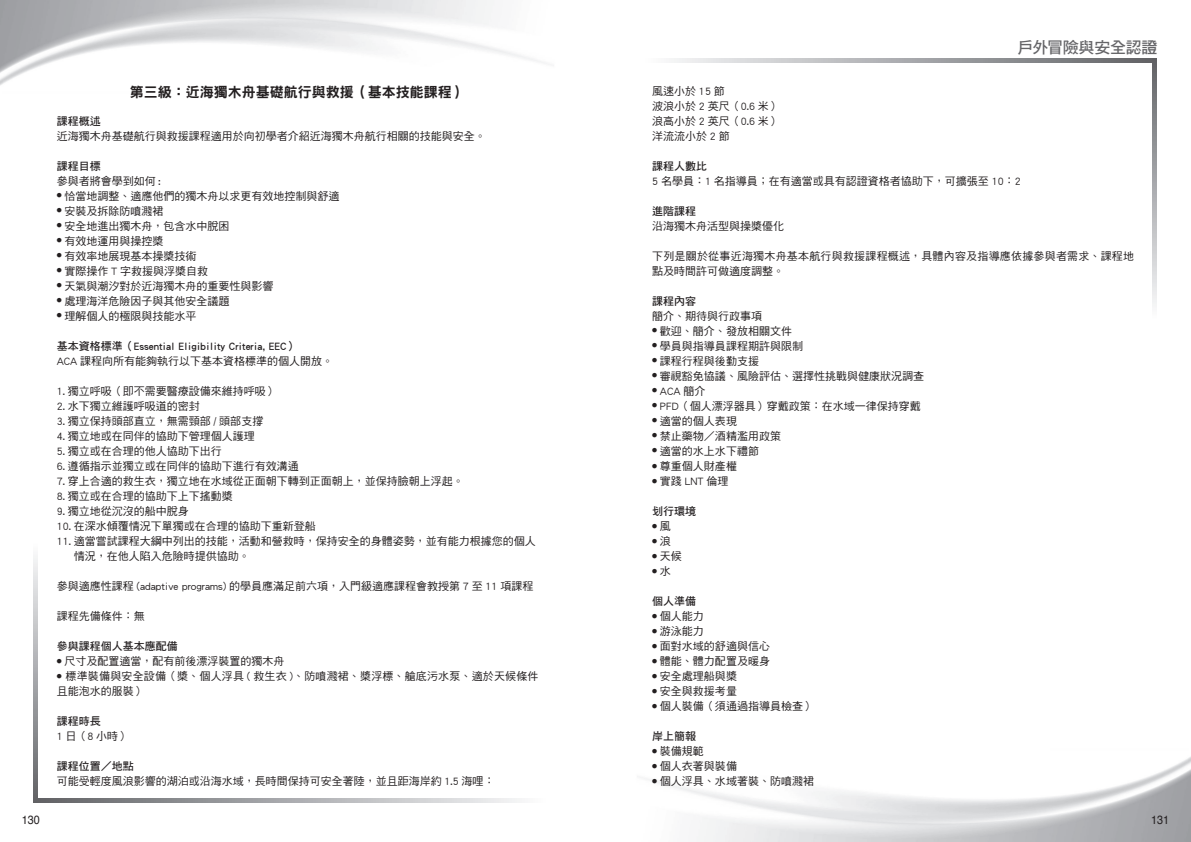
<style>
.page{position:relative;width:1191px;height:842px;background:#fff}
.page>*{position:absolute;margin:0;border:0;box-sizing:border-box;transform-origin:0 0}
.t1{font:16px "DF Hei Std W7";letter-spacing:-.025em;color:#656568}
.t2{font:14px "DF Hei Std W9";color:#231f20}
.t3{font:12px "Helvetica";color:#231f20;scale:.9 1}
.t4{font:11px/15px "DF Hei Std W5";color:#231f20}
.t5{font:11px "DF Hei Std W7";color:#231f20}
.t6{font:11px/15px "DF Hei Std W5";letter-spacing:.02em;color:#231f20}
.t7{font:300 5px "Adobe Ming Std";color:#231f20}
.s1{font-family:"DF Hei Std W5";font-weight:400;font-size:11px}
</style>
<div class="page">
<svg style="left:38px;top:798px;width:482px;height:4px;background:#a8a9ac"></svg>
<svg style="left:34px;top:556px;width:4px;height:246px"></svg>
<svg style="left:671px;top:59px;width:481px;height:3px"></svg>
<svg style="left:1152px;top:59px;width:4px;height:247px"></svg>
<p class="t2" style="left:130px;top:84px;width:338px">第三級：近海獨木舟基礎航行與救援（基本技能課程）</p>
<p class="t5" style="left:57px;top:115px;width:45px">課程概述</p>
<p class="t4" style="left:57px;top:128px;width:430px">近海獨木舟基礎航行與救援課程適用於向初學者介紹近海獨木舟航行相關的技能與安全。</p>
<p class="t5" style="left:57px;top:160px;width:45px">課程目標</p>
<p class="t4" style="left:57px;top:173px;width:105px">參與者將會學到如何 :</p>
<p class="t4" style="left:57px;top:188px;width:284px"><sup>●</sup> 恰當地調整、適應他們的獨木舟以求更有效地控制與舒適</p>
<p class="t4" style="left:57px;top:203px;width:108px"><sup>●</sup> 安裝及拆除防噴濺裙</p>
<p class="t4" style="left:57px;top:218px;width:174px"><sup>●</sup> 安全地進出獨木舟，包含水中脫困</p>
<p class="t4" style="left:57px;top:233px;width:108px"><sup>●</sup> 有效地運用與操控槳</p>
<p class="t4" style="left:57px;top:248px;width:141px"><sup>●</sup> 有效率地展現基本操槳技術</p>
<p class="t4" style="left:57px;top:263px;width:153px"><sup>●</sup> 實際操作 T 字救援與浮槳自救</p>
<p class="t4" style="left:57px;top:278px;width:218px"><sup>●</sup> 天氣與潮汐對於近海獨木舟的重要性與影響</p>
<p class="t4" style="left:57px;top:293px;width:174px"><sup>●</sup> 處理海洋危險因子與其他安全議題</p>
<p class="t4" style="left:57px;top:308px;width:141px"><sup>●</sup> 理解個人的極限與技能水平</p>
<p class="t5" style="left:57px;top:340px;width:242px">基本資格標準（Essential Eligibility Criteria, EEC）</p>
<p class="t4" style="left:57px;top:353px;width:278px">ACA 課程向所有能夠執行以下基本資格標準的個人開放。</p>
<p class="t4" style="left:57px;top:383px;width:221px">1. 獨立呼吸（即不需要醫療設備來維持呼吸）</p>
<p class="t4" style="left:57px;top:398px;width:144px">2. 水下獨立維護呼吸道的密封</p>
<p class="t4" style="left:57px;top:413px;width:208px">3. 獨立保持頭部直立，無需頸部 / 頭部支撐</p>
<p class="t4" style="left:57px;top:428px;width:199px">4. 獨立地或在同伴的協助下管理個人護理</p>
<p class="t4" style="left:57px;top:443px;width:166px">5. 獨立或在合理的他人協助下出行</p>
<p class="t4" style="left:57px;top:458px;width:243px">6. 遵循指示並獨立或在同伴的協助下進行有效溝通</p>
<p class="t4" style="left:57px;top:473px;width:408px">7. 穿上合適的救生衣，獨立地在水域從正面朝下轉到正面朝上，並保持臉朝上浮起。</p>
<p class="t4" style="left:57px;top:488px;width:177px">8. 獨立或在合理的協助下上下搖動槳</p>
<p class="t4" style="left:57px;top:503px;width:133px">9. 獨立地從沉沒的船中脫身</p>
<p class="t4" style="left:57px;top:518px;width:261px">10. 在深水傾覆情況下單獨或在合理的協助下重新登船</p>
<p class="t4" style="left:74px;top:533px;width:464px;text-indent:-17px">11. 適當嘗試課程大綱中列出的技能，活動和營救時，保持安全的身體姿勢，並有能力根據您的個人情況，在他人陷入危險時提供協助。</p>
<p class="t4" style="left:57px;top:578px;width:478px">參與適應性課程 (adaptive programs) 的學員應滿足前六項，入門級適應課程會教授第 7 至 11 項課程</p>
<p class="t4" style="left:57px;top:608px;width:89px">課程先備條件：無</p>
<p class="t5" style="left:57px;top:640px;width:122px">參與課程個人基本應配備</p>
<p class="t4" style="left:57px;top:653px;width:229px"><sup>●</sup> 尺寸及配置適當，配有前後漂浮裝置的獨木舟</p>
<p class="t4" style="left:57px;top:668px;width:483px"><sup>●</sup> 標準裝備與安全設備（槳、個人浮具 ( 救生衣 )、防噴濺裙、槳浮標、艙底污水泵、適於天候條件且能泡水的服裝）</p>
<p class="t5" style="left:57px;top:715px;width:45px">課程時長</p>
<p class="t4" style="left:57px;top:728px;width:74px">1 日（8 小時）</p>
<p class="t5" style="left:57px;top:760px;width:78px">課程位置／地點</p>
<p class="t4" style="left:57px;top:773px;width:439px">可能受輕度風浪影響的湖泊或沿海水域，長時間保持可安全著陸，並且距海岸約 1.5 海哩：</p>
<h1 class="t1" style="left:1017px;top:39px;width:142px">戶外冒險與安全認證</h1>
<p class="t4" style="left:652px;top:83px;width:129px">風速小於 15 節<br>波浪小於 2 英尺（0.6 米）浪高小於 2 英尺（0.6 米）洋流流小於 2 節</p>
<p class="t5" style="left:652px;top:160px;width:56px">課程人數比</p>
<p class="t4" style="left:652px;top:173px;width:370px">5 名學員：1 名指導員；在有適當或具有認證資格者協助下，可擴張至 10：2</p>
<p class="t5" style="left:652px;top:205px;width:45px">進階課程</p>
<p class="t4" style="left:652px;top:218px;width:133px">沿海獨木舟活型與操槳優化</p>
<p class="t6" style="left:652px;top:248px;width:483px">下列是關於從事近海獨木舟基本航行與救援課程概述，具體內容及指導應依據參與者需求、課程地點及時間許可做適度調整。</p>
<p class="t5" style="left:652px;top:295px;width:45px">課程內容</p>
<p class="t4" style="left:652px;top:308px;width:111px">簡介、期待與行政事項</p>
<p class="t4" style="left:652px;top:323px;width:141px"><sup>●</sup> 歡迎、簡介、發放相關文件</p>
<p class="t4" style="left:652px;top:338px;width:152px"><sup>●</sup> 學員與指導員課程期許與限制</p>
<p class="t4" style="left:652px;top:353px;width:108px"><sup>●</sup> 課程行程與後勤支援</p>
<p class="t4" style="left:652px;top:368px;width:273px"><sup>●</sup> 審視豁免協議、風險評估、選擇性挑戰與健康狀況調查</p>
<p class="t4" style="left:652px;top:383px;width:55px"><sup>●</sup> ACA 簡介</p>
<p class="t4" style="left:652px;top:398px;width:270px"><sup>●</sup> PFD（個人漂浮器具）穿戴政策：在水域一律保持穿戴</p>
<p class="t4" style="left:652px;top:413px;width:86px"><sup>●</sup> 適當的個人表現</p>
<p class="t4" style="left:652px;top:428px;width:130px"><sup>●</sup> 禁止藥物／酒精濫用政策</p>
<p class="t4" style="left:652px;top:443px;width:108px"><sup>●</sup> 適當的水上水下禮節</p>
<p class="t4" style="left:652px;top:458px;width:86px"><sup>●</sup> 尊重個人財產權</p>
<p class="t4" style="left:652px;top:473px;width:78px"><sup>●</sup> 實踐 LNT 倫理</p>
<p class="t5" style="left:652px;top:505px;width:45px">划行環境</p>
<p class="t7" style="left:652px;top:523px;width:20px">● <span class="s1">風</span></p>
<p class="t7" style="left:652px;top:538px;width:20px">● <span class="s1">浪</span></p>
<p class="t4" style="left:652px;top:548px;width:31px"><sup>●</sup> 天候</p>
<p class="t7" style="left:652px;top:568px;width:20px">● <span class="s1">水</span></p>
<p class="t5" style="left:652px;top:595px;width:45px">個人準備</p>
<p class="t4" style="left:652px;top:608px;width:53px"><sup>●</sup> 個人能力</p>
<p class="t4" style="left:652px;top:623px;width:53px"><sup>●</sup> 游泳能力</p>
<p class="t4" style="left:652px;top:638px;width:119px"><sup>●</sup> 面對水域的舒適與信心</p>
<p class="t4" style="left:652px;top:653px;width:119px"><sup>●</sup> 體能、體力配置及暖身</p>
<p class="t4" style="left:652px;top:668px;width:86px"><sup>●</sup> 安全處理船與槳</p>
<p class="t4" style="left:652px;top:683px;width:86px"><sup>●</sup> 安全與救援考量</p>
<p class="t4" style="left:652px;top:698px;width:163px"><sup>●</sup> 個人裝備（須通過指導員檢查）</p>
<p class="t5" style="left:652px;top:730px;width:45px">岸上簡報</p>
<p class="t4" style="left:652px;top:743px;width:53px"><sup>●</sup> 裝備規範</p>
<p class="t4" style="left:652px;top:758px;width:86px"><sup>●</sup> 個人衣著與裝備</p>
<p class="t4" style="left:652px;top:773px;width:163px"><sup>●</sup> 個人浮具、水域著裝、防噴濺裙</p>
<p class="t3" style="left:22px;top:815px;width:22px">130</p>
<p class="t3" style="left:1151px;top:815px;width:22px">131</p>
</div>
